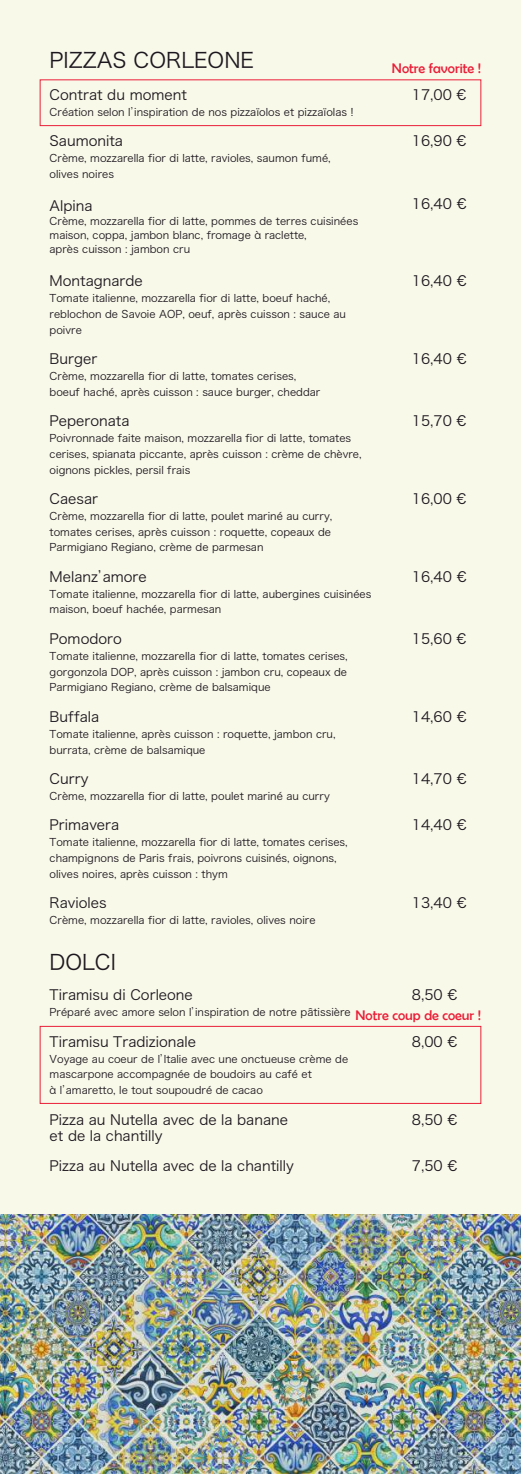
<style>
.page{position:relative;width:521px;height:1474px;background:#fff}
.page>*{position:absolute;margin:0;border:0;box-sizing:border-box;transform-origin:0 0}
.t1{font:21px "Hiragino Sans GB W3";color:#1c171e}
.t2{font:14px/15.8px "Hiragino Sans GB W3";color:#1c171e}
.t3{font:14px "Berlin Sans FB";color:#ea1e37}
.t4{font:10.5px/15.8px "Hiragino Sans GB W3";color:#1c171e}
.s1{font-family:"Hira Kaku Pro N W3"}
</style>
<div class="page">
<div style="left:0;top:0;width:521px;height:1473px;background:#f9f9ea"></div>
<div style="left:40px;top:1025px;width:441px;height:78px;border:1px solid #ea1e37"></div>
<div style="left:40px;top:79px;width:441px;height:47px;border:1px solid #ea1e37"></div>
<img style="left:0;top:1214px;width:521px;height:259px">
<h1 class="t1" style="left:50px;top:47px;width:206px">PIZZAS CORLEONE</h1>
<h2 class="t2" style="left:50px;top:87px;width:139px">Contrat du moment</h2>
<p class="t4" style="left:50px;top:104px;width:306px">Création selon l’inspiration de nos pizza<span class="s1">ï</span>olos et pizza<span class="s1">ï</span>olas !</p>
<h2 class="t2" style="left:50px;top:133px;width:75px">Saumonita</h2>
<p class="t4" style="left:50px;top:150px;width:283px">Crème, mozzarella fior di latte, ravioles, saumon fumé, olives noires</p>
<h2 class="t2" style="left:50px;top:198px;width:44px">Alpina</h2>
<p class="t4" style="left:50px;top:214px;width:310px;line-height:14px">Crème, mozzarella fior di latte, pommes de terres cuisinées maison, coppa, jambon blanc, fromage à raclette,<br>après cuisson : jambon cru</p>
<h2 class="t2" style="left:50px;top:273px;width:95px">Montagnarde</h2>
<p class="t4" style="left:50px;top:290px;width:298px">Tomate italienne, mozzarella fior di latte, boeuf haché, reblochon de Savoie AOP, oeuf, après cuisson : sauce au poivre</p>
<h2 class="t2" style="left:50px;top:351px;width:49px">Burger</h2>
<p class="t4" style="left:50px;top:368px;width:272px">Crème, mozzarella fior di latte, tomates cerises, boeuf haché, après cuisson : sauce burger, cheddar</p>
<h2 class="t2" style="left:50px;top:413px;width:81px">Peperonata</h2>
<p class="t4" style="left:50px;top:430px;width:313px">Poivronnade faite maison, mozzarella fior di latte, tomates cerises, spianata piccante, après cuisson : crème de chèvre, oignons pickles, persil frais</p>
<h2 class="t2" style="left:50px;top:491px;width:50px">Caesar</h2>
<p class="t4" style="left:50px;top:508px;width:284px">Crème, mozzarella fior di latte, poulet mariné au curry, tomates cerises, après cuisson : roquette, copeaux de<br>Parmigiano Regiano, crème de parmesan</p>
<h2 class="t2" style="left:50px;top:568px;width:99px">Melanz’amore</h2>
<p class="t4" style="left:50px;top:585px;width:323px">Tomate italienne, mozzarella fior di latte, aubergines cuisinées maison, boeuf hachée, parmesan</p>
<h2 class="t2" style="left:50px;top:631px;width:74px">Pomodoro</h2>
<p class="t4" style="left:50px;top:648px;width:300px;text-align:justify">Tomate italienne, mozzarella fior di latte, tomates cerises, gorgonzola DOP, après cuisson : jambon cru, copeaux de Parmigiano Regiano, crème de balsamique</p>
<h2 class="t2" style="left:50px;top:708px;width:51px">Buffala</h2>
<p class="t4" style="left:50px;top:726px;width:287px">Tomate italienne, après cuisson : roquette, jambon cru, burrata, crème de balsamique</p>
<h2 class="t2" style="left:50px;top:770px;width:41px">Curry</h2>
<p class="t4" style="left:50px;top:788px;width:282px">Crème, mozzarella fior di latte, poulet mariné au curry</p>
<h2 class="t2" style="left:50px;top:817px;width:71px">Primavera</h2>
<p class="t4" style="left:50px;top:834px;width:300px">Tomate italienne, mozzarella fior di latte, tomates cerises, champignons de Paris frais, poivrons cuisinés, oignons, olives noires, après cuisson : thym</p>
<h2 class="t2" style="left:50px;top:894px;width:58px">Ravioles</h2>
<p class="t4" style="left:50px;top:912px;width:267px">Crème, mozzarella fior di latte, ravioles, olives noire</p>
<h2 class="t3" style="left:392px;top:61px;width:91px">Notre favorite !</h2>
<h2 class="t2" style="left:412px;top:87px;width:56px">17,00 €</h2>
<h2 class="t2" style="left:412px;top:133px;width:56px">16,90 €</h2>
<h2 class="t2" style="left:412px;top:195px;width:56px">16,40 €</h2>
<h2 class="t2" style="left:412px;top:273px;width:56px">16,40 €</h2>
<h2 class="t2" style="left:412px;top:351px;width:56px">16,40 €</h2>
<h2 class="t2" style="left:412px;top:413px;width:56px">15,70 €</h2>
<h2 class="t2" style="left:412px;top:491px;width:56px">16,00 €</h2>
<h2 class="t2" style="left:412px;top:568px;width:56px">16,40 €</h2>
<h2 class="t2" style="left:412px;top:631px;width:56px">15,60 €</h2>
<h2 class="t2" style="left:412px;top:708px;width:56px">14,60 €</h2>
<h2 class="t2" style="left:412px;top:770px;width:56px">14,70 €</h2>
<h2 class="t2" style="left:412px;top:817px;width:56px">14,40 €</h2>
<h2 class="t2" style="left:412px;top:894px;width:56px">13,40 €</h2>
<h1 class="t1" style="left:50px;top:949px;width:68px">DOLCI</h1>
<h2 class="t2" style="left:50px;top:987px;width:145px">Tiramisu di Corleone</h2>
<p class="t4" style="left:50px;top:1004px;width:303px">Préparé avec amore selon l’inspiration de notre p<span class="s1">â</span>tissière</p>
<h2 class="t2" style="left:412px;top:987px;width:47px">8,50 €</h2>
<h2 class="t3" style="left:355px;top:1007px;width:127px">Notre coup de coeur !</h2>
<h2 class="t2" style="left:50px;top:1033px;width:148px">Tiramisu Tradizionale</h2>
<p class="t4" style="left:50px;top:1050px;width:300px">Voyage au coeur de l’Italie avec une onctueuse crème de mascarpone accompagnée de boudoirs au café et<br>à l’amaretto, le tout soupoudré de cacao</p>
<h2 class="t2" style="left:412px;top:1033px;width:47px">8,00 €</h2>
<h2 class="t2" style="left:50px;top:1111px;width:240px">Pizza au Nutella avec de la banane et de la chantilly</h2>
<h2 class="t2" style="left:412px;top:1111px;width:47px">8,50 €</h2>
<h2 class="t2" style="left:50px;top:1157px;width:246px">Pizza au Nutella avec de la chantilly</h2>
<h2 class="t2" style="left:412px;top:1157px;width:47px">7,50 €</h2>
</div>
